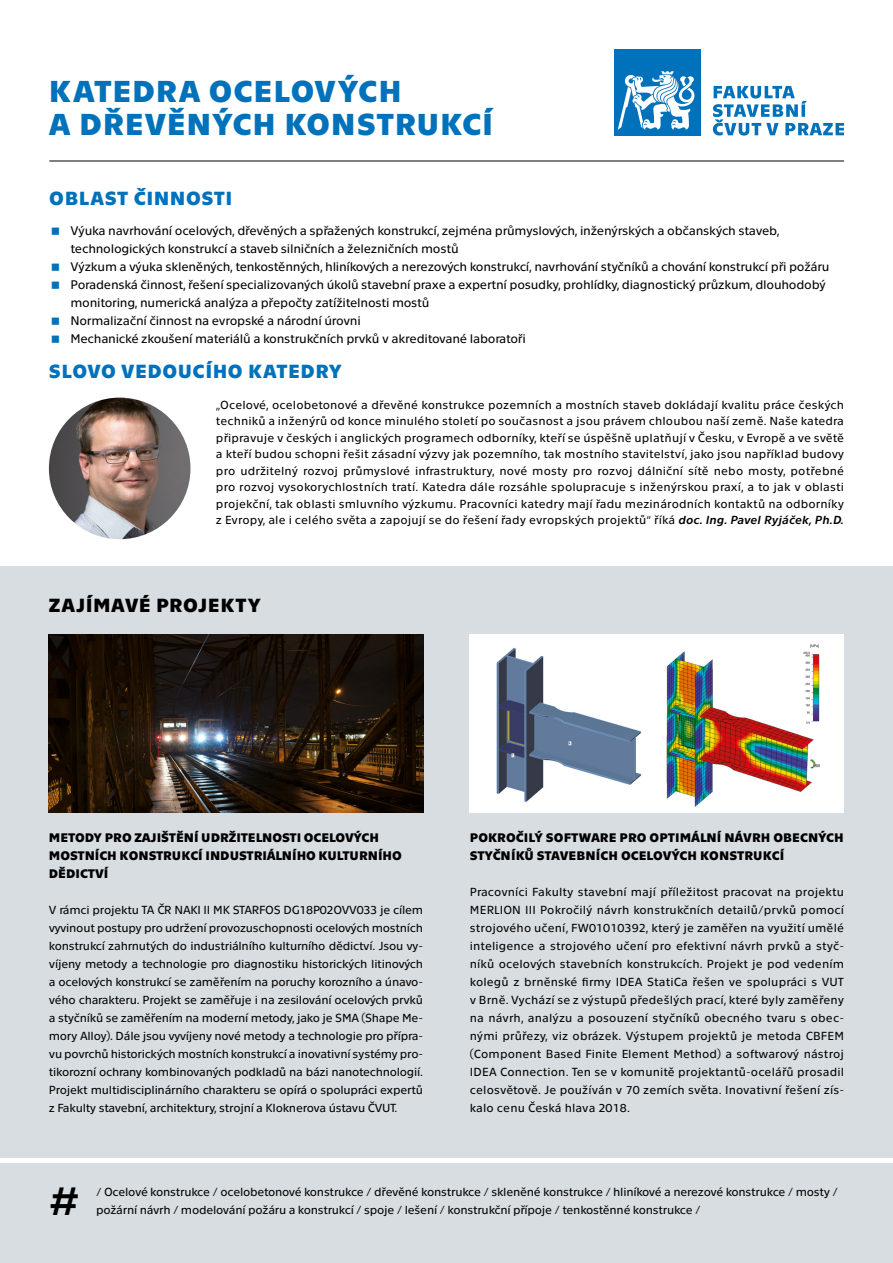
<style>
.page{position:relative;width:893px;height:1263px;background:#fff}
.page>*{position:absolute;margin:0;border:0;box-sizing:border-box;transform-origin:0 0}
.t1{font:700 40.5px "Technika";color:#000}
.t2{font:700 31.05px/33px "Technika";letter-spacing:.025em;color:#0072bb}
.t3{font:700 19.5px "Technika";letter-spacing:.025em;color:#0072bb}
.t4{font:700 19.5px "Technika";letter-spacing:.025em;color:#000}
.t5{font:12.75px/18px "Technika";letter-spacing:-.02em;color:#000}
.t6{font:700 12.75px/18px "Technika";color:#000}
.t7{font:12px/18px "Technika";letter-spacing:-.02em;color:#000;text-align:justify}
.s1{font-style:italic}
</style>
<div class="page">
<div style="left:0;top:566px;width:893px;height:591px;background:#d7dde1"></div>
<div style="left:0;top:1163px;width:893px;height:100px;background:#d7dde1"></div>
<img style="left:49px;top:635px;width:374px;height:178px">
<div style="left:470px;top:635px;width:374px;height:178px;background:#fff"></div>
<img style="left:49px;top:398px;width:141px;height:141px;border-radius:71px">
<div style="left:614px;top:49px;width:86px;height:86px;background:#0072bb"></div>
<svg style="left:618px;top:71px;width:76px;height:59px"></svg>
<svg style="left:713px;top:86px;width:131px;height:50px"></svg>
<hr style="left:49px;top:161px;width:795px;height:1px;background:#000">
<img style="left:496px;top:648px;width:145px;height:154px">
<img style="left:667px;top:644px;width:152px;height:162px">
<h2 class="t2" style="left:49px;top:73px;width:446px">KATEDRA OCELOVÝCH<br>A DŘEVĚNÝCH KONSTRUKCÍ</h2>
<h3 class="t3" style="left:49px;top:185px;width:184px">OBLAST ČINNOSTI</h3>
<p class="t5" style="left:71px;top:221px;width:761px">Výuka navrhování ocelových, dřevěných a spřažených konstrukcí, zejména průmyslových, inženýrských a občanských staveb, technologických konstrukcí a staveb silničních a železničních mostů<br>Výzkum a výuka skleněných, tenkostěnných, hliníkových a nerezových konstrukcí, navrhování styčníků a chování konstrukcí při požáru Poradenská činnost, řešení specializovaných úkolů stavební praxe a expertní posudky, prohlídky, diagnostický průzkum, dlouhodobý monitoring, numerická analýza a přepočty zatížitelnosti mostů<br>Normalizační činnost na evropské a národní úrovni<br>Mechanické zkoušení materiálů a konstrukčních prvků v akreditované laboratoři</p>
<h3 class="t3" style="left:49px;top:357px;width:295px">SLOVO VEDOUCÍHO KATEDRY</h3>
<p class="t7" style="left:216px;top:396px;width:630px;line-height:16.5px">„Ocelové, ocelobetonové a dřevěné konstrukce pozemních a mostních staveb dokládají kvalitu práce českých techniků a inženýrů od konce minulého století po současnost a jsou právem chloubou naší země. Naše katedra připravuje v českých i anglických programech odborníky, kteří se úspěšně uplatňují v Česku, v Evropě a ve světě a kteří budou schopni řešit zásadní výzvy jak pozemního, tak mostního stavitelství, jako jsou například budovy pro udržitelný rozvoj průmyslové infrastruktury, nové mosty pro rozvoj dálniční sítě nebo mosty, potřebné pro rozvoj vysokorychlostních tratí. Katedra dále rozsáhle spolupracuje s inženýrskou praxí, a to jak v oblasti projekční, tak oblasti smluvního výzkumu. Pracovníci katedry mají řadu mezinárodních kontaktů na odborníky z Evropy, ale i celého světa a zapojují se do řešení řady evropských projektů“ říká <span class="s1">doc. Ing. Pavel Ryjáček, Ph.D.</span></p>
<h3 class="t4" style="left:49px;top:592px;width:213px">ZAJÍMAVÉ PROJEKTY</h3>
<p class="t6" style="left:49px;top:828px;width:354px">METODY PRO ZAJIŠTĚNÍ UDRŽITELNOSTI OCELOVÝCH<br>MOSTNÍCH KONSTRUKCÍ INDUSTRIÁLNÍHO KULTURNÍHO<br>DĚDICTVÍ</p>
<p class="t7" style="left:49px;top:900px;width:376px">V rámci projektu TA ČR NAKI II MK STARFOS DG18P02OVV033 je cílem vyvinout postupy pro udržení provozuschopnosti ocelových mostních konstrukcí zahrnutých do industriálního kulturního dědictví. Jsou vy‑ víjeny metody a technologie pro diagnostiku historických litinových a ocelových konstrukcí se zaměřením na poruchy korozního a únavo‑ vého charakteru. Projekt se zaměřuje i na zesilování ocelových prvků a styčníků se zaměřením na moderní metody, jako je SMA (Shape Me‑ mory Alloy). Dále jsou vyvíjeny nové metody a technologie pro přípra‑ vu povrchů historických mostních konstrukcí a inovativní systémy pro‑ tikorozní ochrany kombinovaných podkladů na bázi nanotechnologií.<br>Projekt multidisciplinárního charakteru se opírá o spolupráci expertů z Fakulty stavební, architektury, strojní a Kloknerova ústavu ČVUT.</p>
<p class="t6" style="left:470px;top:828px;width:375px">POKROČILÝ SOFTWARE PRO OPTIMÁLNÍ NÁVRH OBECNÝCH<br>STYČNÍKŮ STAVEBNÍCH OCELOVÝCH KONSTRUKCÍ</p>
<p class="t7" style="left:470px;top:882px;width:376px">Pracovníci Fakulty stavební mají příležitost pracovat na projektu MERLION III Pokročilý návrh konstrukčních detailů/prvků pomocí strojového učení, FW01010392, který je zaměřen na využití umělé inteligence a strojového učení pro efektivní návrh prvků a styč‑ níků ocelových stavebních konstrukcích. Projekt je pod vedením kolegů z brněnské firmy IDEA StatiCa řešen ve spolupráci s VUT v Brně. Vychází se z výstupů předešlých prací, které byly zaměřeny na návrh, analýzu a posouzení styčníků obecného tvaru s obec‑ nými průřezy, viz obrázek. Výstupem projektů je metoda CBFEM (Component Based Finite Element Method) a softwarový nástroj IDEA Connection. Ten se v komunitě projektantů‑ocelářů prosadil celosvětově. Je používán v 70 zemích světa. Inovativní řešení zís‑ kalo cenu Česká hlava 2018.</p>
<h1 class="t1" style="left:49px;top:1172px;width:33px">#</h1>
<p class="t7" style="left:96px;top:1182px;width:743px">/ Ocelové konstrukce / ocelobetonové konstrukce / dřevěné konstrukce / skleněné konstrukce / hliníkové a nerezové konstrukce / mosty / požární návrh / modelování požáru a konstrukcí / spoje / lešení / konstrukční přípoje / tenkostěnné konstrukce /</p>
</div>
